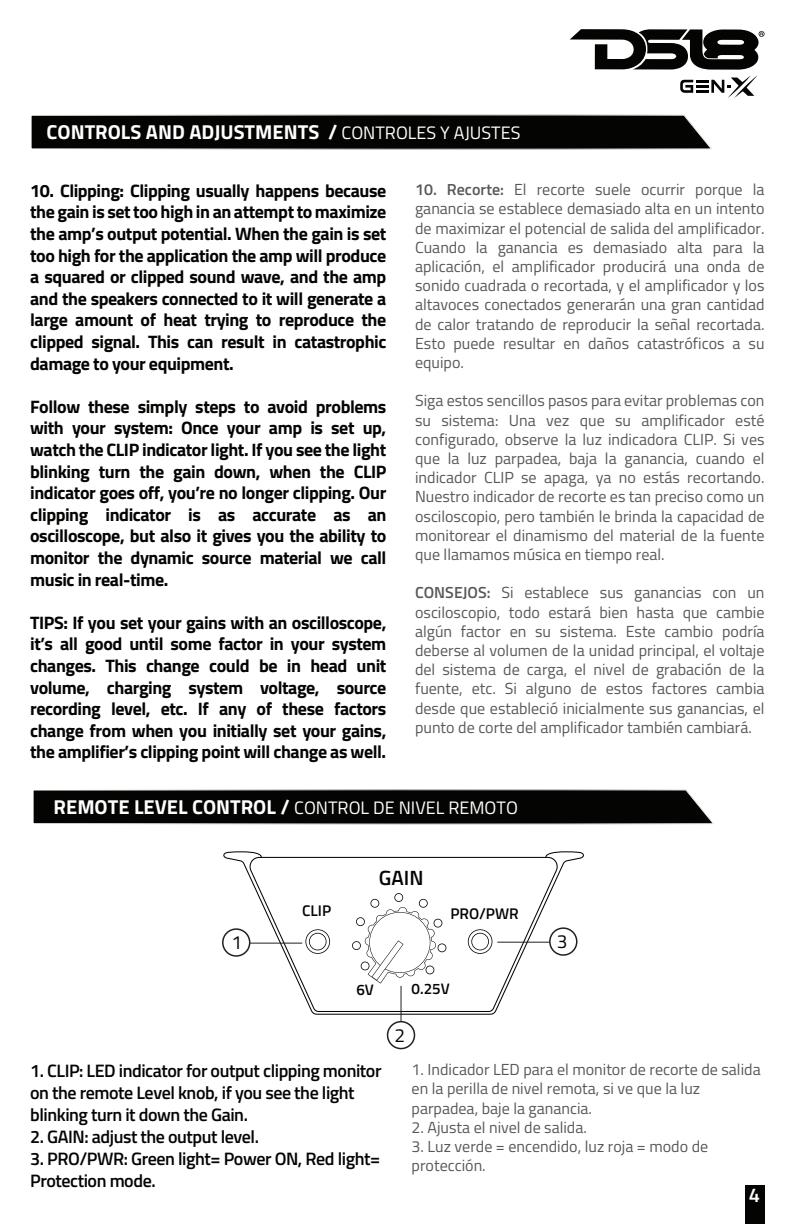
<style>
.page{position:relative;width:793px;height:1224px;background:#fff}
.page>*{position:absolute;margin:0;border:0;box-sizing:border-box;transform-origin:0 0}
.t1{font:600 20.6px "Titillium Web";color:#040503}
.t2{font:700 20.2px "Titillium Web";color:#fff}
.t3{font:600 20px "Titillium Web";color:#fff}
.t4{font:19px "Titillium Web";color:#040503}
.t5{font:700 18px/21.6px "Titillium Web";letter-spacing:-.025em;color:#040503;text-align:justify}
.t6{font:600 18px/22px "Titillium Web";letter-spacing:-.025em;color:#040503}
.t7{font:18px "Titillium Web";color:#fff}
.t8{font:16px/19.2px "Titillium Web";color:#57585a;text-align:justify}
.t9{font:600 15.4px "Titillium Web";color:#040503}
.t10{font:600 15.2px "Titillium Web";color:#040503}
.s1{font-weight:400;font-size:18px}
.s2{font-weight:600}
.s3{font-weight:700;font-size:20.2px}
</style>
<div class="page">
<svg style="left:31px;top:115px;width:681px;height:34px;background:#10110f"></svg>
<div style="left:744px;top:1185px;width:20px;height:39px;background:#040503"></div>
<svg style="left:33px;top:790px;width:681px;height:34px;background:#10110f"></svg>
<svg style="left:223px;top:851px;width:360px;height:164px"></svg>
<div style="left:222px;top:928px;width:28px;height:29px;border:2px solid #231f20;border-radius:50%"></div>
<hr style="left:250px;top:943px;width:52px;height:1px;background:#231f20">
<div style="left:548px;top:927px;width:29px;height:29px;border:2px solid #231f20;border-radius:50%"></div>
<div style="left:386px;top:1021px;width:29px;height:28px;border:2px solid #231f20;border-radius:50%"></div>
<hr style="left:497px;top:942px;width:52px;height:1px;background:#231f20">
<hr style="left:400px;top:986px;width:1px;height:36px;background:#231f20">
<svg style="left:570px;top:29px;width:194px;height:69px"></svg>
<p class="t2" style="left:47px;top:116px;width:475px">CONTROLS AND ADJUSTMENTS / <span class="s1">CONTROLES Y AJUSTES</span></p>
<p class="t5" style="left:30px;top:179px;width:357px">10. Clipping: Clipping usually happens because the gain is set too high in an attempt to maximize the amp’s output potential. When the gain is set too high for the application the amp will produce a squared or clipped sound wave, and the amp and the speakers connected to it will generate a large amount of heat trying to reproduce the clipped signal. This can result in catastrophic damage to your equipment.</p>
<p class="t5" style="left:30px;top:395px;width:357px">Follow these simply steps to avoid problems with your system: Once your amp is set up, watch the CLIP indicator light. If you see the light blinking turn the gain down, when the CLIP indicator goes off, you’re no longer clipping. Our clipping indicator is as accurate as an oscilloscope, but also it gives you the ability to monitor the dynamic source material we call music in real-time.</p>
<p class="t5" style="left:30px;top:611px;width:357px">TIPS: If you set your gains with an oscilloscope, it’s all good until some factor in your system changes. This change could be in head unit volume, charging system voltage, source recording level, etc. If any of these factors change from when you initially set your gains, the amplifier’s clipping point will change as well.</p>
<p class="t8" style="left:415px;top:179px;width:351px"><span class="s2">10. Recorte:</span> El recorte suele ocurrir porque la ganancia se establece demasiado alta en un intento de maximizar el potencial de salida del amplificador.<br>Cuando la ganancia es demasiado alta para la aplicación, el amplificador producirá una onda de sonido cuadrada o recortada, y el amplificador y los altavoces conectados generarán una gran cantidad de calor tratando de reproducir la señal recortada.<br>Esto puede resultar en daños catastróficos a su equipo.</p>
<p class="t8" style="left:415px;top:390px;width:351px">Siga estos sencillos pasos para evitar problemas con su sistema: Una vez que su amplificador esté configurado, observe la luz indicadora CLIP. Si ves que la luz parpadea, baja la ganancia, cuando el indicador CLIP se apaga, ya no estás recortando.<br>Nuestro indicador de recorte es tan preciso como un osciloscopio, pero también le brinda la capacidad de monitorear el dinamismo del material de la fuente que llamamos música en tiempo real.</p>
<p class="t8" style="left:415px;top:582px;width:351px"><span class="s2">CONSEJOS:</span> Si establece sus ganancias con un osciloscopio, todo estará bien hasta que cambie algún factor en su sistema. Este cambio podría deberse al volumen de la unidad principal, el voltaje del sistema de carga, el nivel de grabación de la fuente, etc. Si alguno de estos factores cambia desde que estableció inicialmente sus ganancias, el punto de corte del amplificador también cambiará.</p>
<p class="t7" style="left:54px;top:794px;width:465px"><span class="s3">REMOTE LEVEL CONTROL /</span> CONTROL DE NIVEL REMOTO</p>
<p class="t1" style="left:378px;top:863px;width:46px">GAIN</p>
<p class="t9" style="left:302px;top:899px;width:31px">CLIP</p>
<p class="t9" style="left:450px;top:902px;width:70px">PRO/PWR</p>
<p class="t4" style="left:231px;top:928px;width:12px">1</p>
<p class="t4" style="left:556px;top:928px;width:12px">3</p>
<p class="t10" style="left:356px;top:978px;width:19px">6V</p>
<p class="t6" style="left:30px;top:1059px;width:352px">1. CLIP: LED indicator for output clipping monitor on the remote Level knob, if you see the light blinking turn it down the Gain.</p>
<p class="t6" style="left:30px;top:1125px;width:230px">2. GAIN: adjust the output level.</p>
<p class="t6" style="left:30px;top:1147px;width:351px">3. PRO/PWR: Green light= Power ON, Red light=<br>Protection mode.</p>
<p class="t10" style="left:411px;top:978px;width:40px">0.25V</p>
<p class="t4" style="left:394px;top:1021px;width:12px">2</p>
<p class="t8" style="left:411px;top:1059px;width:350px;text-align:left">1. Indicador LED para el monitor de recorte de salida en la perilla de nivel remota, si ve que la luz parpadea, baje la ganancia.</p>
<p class="t8" style="left:411px;top:1117px;width:177px">2. Ajusta el nivel de salida.</p>
<p class="t8" style="left:411px;top:1136px;width:298px">3. Luz verde = encendido, luz roja = modo de protección.</p>
<p class="t3" style="left:748px;top:1180px;width:13px">4</p>
</div>
